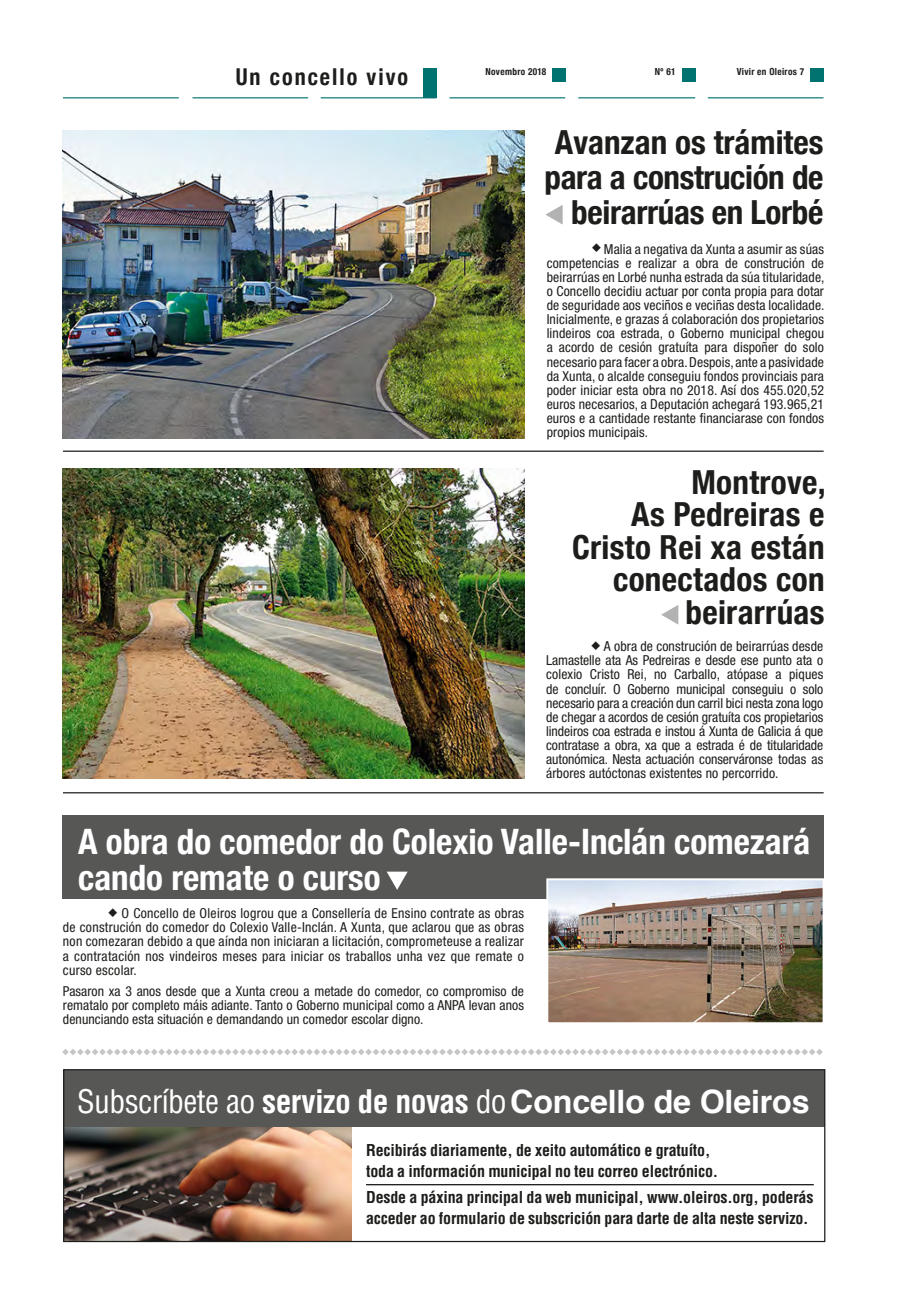
<style>
.page{position:relative;width:904px;height:1312px;background:#fff}
.page>*{position:absolute;margin:0;border:0;box-sizing:border-box;transform-origin:0 0}
.t1{font:700 condensed 35px/36.2px "Helvetica Neue";color:#fff}
.t2{font:700 condensed 33.12px/32.5px "Helvetica Neue";letter-spacing:.01em;color:#1d1d1b;text-align:right}
.t3{font:700 condensed 33.12px/35px "Helvetica Neue";letter-spacing:-.01em;color:#1d1d1b;text-align:right}
.t4{font:700 32.12px "Helvetica";letter-spacing:-.005em;color:#fff}
.t5{font:700 condensed 23.25px "Helvetica Neue";letter-spacing:.09em;color:#1d1d1b;scale:.95 1}
.t6{font:700 condensed 16px/21px "Helvetica";letter-spacing:-.01em;color:#1d1d1b}
.t7{font:condensed 13.75px/14.1px "Helvetica Neue";letter-spacing:.01em;color:#1d1d1b;text-align:justify}
.t8{font:700 condensed 9.75px "Helvetica Neue";letter-spacing:.035em;color:#1d1d1b;scale:.95 1}
.s1{font-family:"Monotype Sorts";font-stretch:normal;font-size:12px}
.s2{font-weight:400;font-stretch:condensed;font-size:31.62px}
.s3{font-stretch:condensed;font-size:31.62px}
</style>
<div class="page">
<div style="left:62px;top:814px;width:761px;height:84px;background:#575756"></div>
<svg style="left:386px;top:871px;width:21px;height:18px"></svg>
<img style="left:63px;top:469px;width:461px;height:309px">
<img style="left:63px;top:131px;width:461px;height:307px">
<img style="left:549px;top:881px;width:272px;height:139px">
<div style="left:546px;top:878px;width:278px;height:145px;border:2px solid #fff"></div>
<svg style="left:661px;top:605px;width:17px;height:19px"></svg>
<svg style="left:545px;top:205px;width:17px;height:19px"></svg>
<hr style="left:63px;top:450px;width:760px;height:1px;background:#1d1d1b">
<hr style="left:63px;top:792px;width:760px;height:1px;background:#1d1d1b">
<img style="left:65px;top:1126px;width:286px;height:113px">
<div style="left:64px;top:1069px;width:760px;height:57px;background:#575756"></div>
<div style="left:63px;top:1068px;width:762px;height:173px;border:1px solid #1d1d1b"></div>
<hr style="left:366px;top:1183px;width:447px;height:1px;background:#1d1d1b">
<svg style="left:62px;top:1049px;width:760px;height:6px"></svg>
<hr style="left:707px;top:97px;width:116px;height:1px;background:#007270">
<hr style="left:578px;top:97px;width:117px;height:1px;background:#007270">
<hr style="left:449px;top:97px;width:116px;height:1px;background:#007270">
<hr style="left:321px;top:97px;width:115px;height:1px;background:#007270">
<hr style="left:192px;top:97px;width:116px;height:1px;background:#007270">
<hr style="left:63px;top:97px;width:116px;height:1px;background:#007270">
<div style="left:423px;top:68px;width:13px;height:30px;background:#007270"></div>
<div style="left:682px;top:68px;width:13px;height:13px;background:#007270"></div>
<div style="left:810px;top:68px;width:13px;height:13px;background:#007270"></div>
<div style="left:552px;top:68px;width:13px;height:13px;background:#007270"></div>
<h3 class="t5" style="left:236px;top:57px;width:183px">Un concello vivo</h3>
<p class="t8" style="left:485px;top:64px;width:65px">Novembro 2018</p>
<p class="t8" style="left:655px;top:64px;width:23px">Nº 61</p>
<p class="t8" style="left:736px;top:64px;width:73px">Vivir en Oleiros 7</p>
<h2 class="t3" style="left:544px;top:122px;width:280px">Avanzan os trámites para a construción de beirarrúas en Lorbé</h2>
<p class="t7" style="left:546px;top:241px;width:279px;text-indent:45px"><span class="s1">U</span> Malia a negativa da Xunta a asumir as súas competencias e realizar a obra de construción de beirarrúas en Lorbé nunha estrada da súa titularidade, o Concello decidiu actuar por conta propia para dotar de seguridade aos veciños e veciñas desta localidade.<br>Inicialmente, e grazas á colaboración dos propietarios lindeiros coa estrada, o Goberno municipal chegou a acordo de cesión gratuíta para dispoñer do solo necesario para facer a obra. Despois, ante a pasividade da Xunta, o alcalde conseguiu fondos provinciais para poder iniciar esta obra no 2018. Así dos 455.020,52 euros necesarios, a Deputación achegará 193.965,21 euros e a cantidade restante financiarase con fondos propios municipais.</p>
<h2 class="t2" style="left:572px;top:463px;width:255px">Montrove,<br>As Pedreiras e<br>Cristo Rei xa están conectados con beirarrúas</h2>
<p class="t7" style="left:546px;top:639px;width:279px;text-indent:45px"><span class="s1">U</span> A obra de construción de beirarrúas desde Lamastelle ata As Pedreiras e desde ese punto ata o colexio Cristo Rei, no Carballo, atópase a piques de concluír. O Goberno municipal conseguiu o solo necesario para a creación dun carril bici nesta zona logo de chegar a acordos de cesión gratuíta cos propietarios lindeiros coa estrada e instou á Xunta de Galicia á que contratase a obra, xa que a estrada é de titularidade autonómica. Nesta actuación conserváronse todas as árbores autóctonas existentes no percorrido.</p>
<h1 class="t1" style="left:78px;top:820px;width:733px">A obra do comedor do Colexio Valle-Inclán comezará cando remate o curso</h1>
<p class="t7" style="left:63px;top:905px;width:462px;text-indent:45px"><span class="s1">U</span> O Concello de Oleiros logrou que a Consellería de Ensino contrate as obras de construción do comedor do Colexio Valle-Inclán. A Xunta, que aclarou que as obras non comezaran debido a que aínda non iniciaran a licitación, comprometeuse a realizar a contratación nos vindeiros meses para iniciar os traballos unha vez que remate o curso escolar.</p>
<p class="t7" style="left:63px;top:983px;width:462px">Pasaron xa 3 anos desde que a Xunta creou a metade do comedor, co compromiso de rematalo por completo máis adiante. Tanto o Goberno municipal como a ANPA levan anos denunciando esta situación e demandando un comedor escolar digno.</p>
<h3 class="t4" style="left:77px;top:1075px;width:734px"><span class="s2">Subscríbete ao</span> <span class="s3">servizo de novas</span> <span class="s2">do</span>Concello de Oleiros</h3>
<p class="t6" style="left:366px;top:1138px;width:354px">Recibirás diariamente, de xeito automático e gratuíto, toda a información municipal no teu correo electrónico.</p>
<p class="t6" style="left:366px;top:1186px;width:449px">Desde a páxina principal da web municipal, www.oleiros.org, poderás acceder ao formulario de subscrición para darte de alta neste servizo.</p>
</div>
